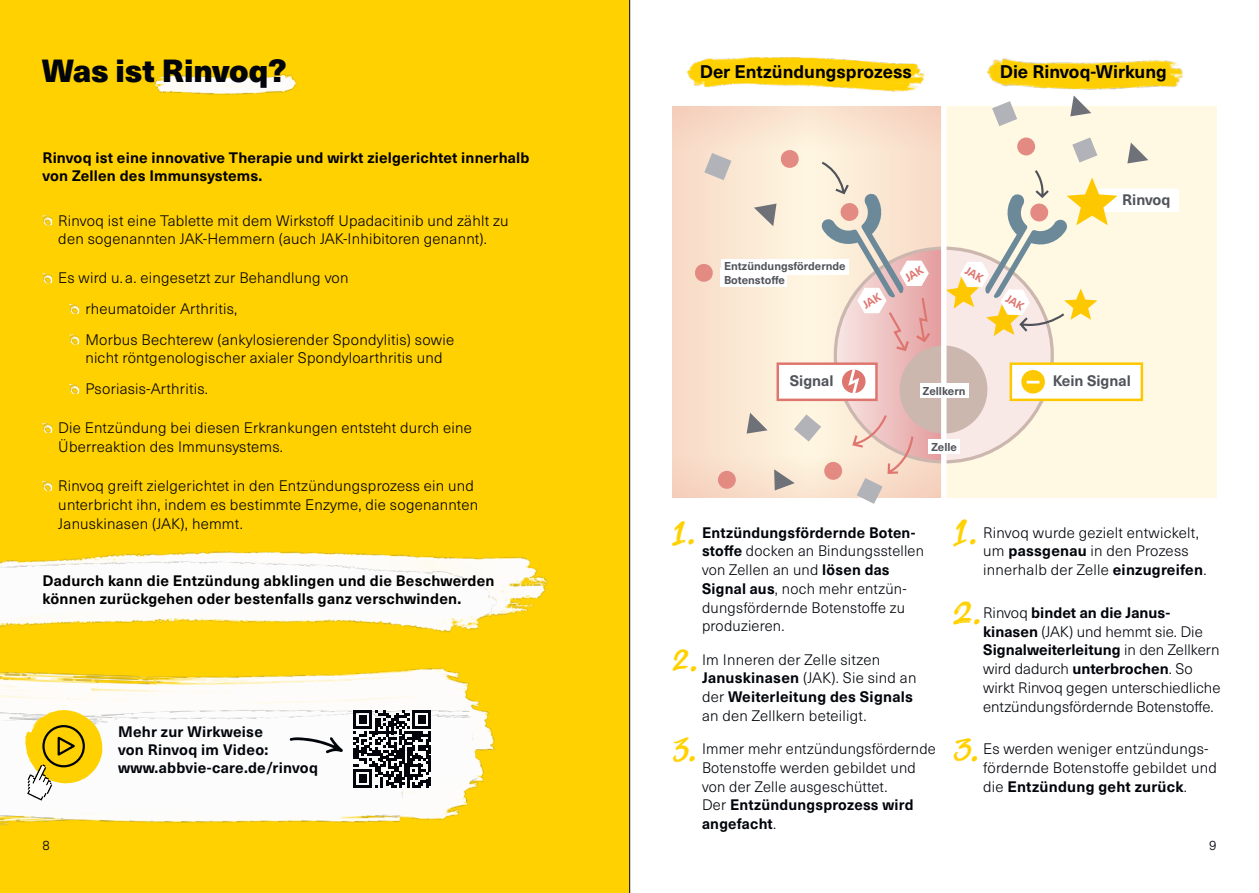
<style>
.page{position:relative;width:1259px;height:893px;background:#fff}
.page>*{position:absolute;margin:0;border:0;box-sizing:border-box;transform-origin:0 0}
.t1{font:900 31.5px "Neue Haas Unica W1 G";letter-spacing:-.005em;color:#01040a}
.t2{font:30px "Upa Handwriting";color:#ffd100}
.t3{font:700 18px "Neue Haas Unica Pro";color:#000}
.t4{font:300 15px/18.8px "Neue Haas Unica Pro";letter-spacing:.015em;color:#01040a}
.t5{font:300 15px/18.8px "Neue Haas Unica Pro";letter-spacing:.015em;color:#000}
.t6{font:700 15px/18.8px "Neue Haas Unica Pro";letter-spacing:.01em;color:#000}
.t7{font:700 15px/18px "Neue Haas Unica Pro";letter-spacing:.015em;color:#01040a}
.t8{font:700 15px "Neue Haas Unica Pro";color:#50535a}
.t9{font:300 13.5px "Neue Haas Unica Pro";color:#01040a}
.t10{font:700 11.25px/13.5px "Neue Haas Unica Pro";color:#50535a}
.s1{font-weight:700}
</style>
<div class="page">
<div style="left:0;top:0;width:629px;height:893px;background:#ffd100"></div>
<img style="left:686px;top:57px;width:239px;height:35px">
<img style="left:987px;top:58px;width:196px;height:32px">
<div style="left:672px;top:106px;width:544px;height:392px;background:#fff8e3"></div>
<div style="left:672px;top:106px;width:272px;height:392px;background:#f9dfcb"></div>
<div style="left:718px;top:471px;width:18px;height:18px;background:#e38b82;border-radius:50%"></div>
<svg style="left:1070px;top:95px;width:21px;height:21px"></svg>
<svg style="left:992px;top:101px;width:25px;height:25px"></svg>
<svg style="left:695px;top:264px;width:18px;height:18px"></svg>
<div style="left:721px;top:259px;width:128px;height:16px;background:#fff"></div>
<div style="left:721px;top:269px;width:66px;height:18px;background:#fff"></div>
<svg style="left:704px;top:153px;width:27px;height:27px"></svg>
<div style="left:941px;top:106px;width:5px;height:392px;background:#fff"></div>
<img style="left:58px;top:551px;width:489px;height:65px">
<img style="left:0;top:560px;width:497px;height:72px">
<img style="left:0;top:667px;width:495px;height:105px">
<img style="left:0;top:691px;width:484px;height:129px">
<img style="left:0;top:692px;width:414px;height:133px">
<img style="left:154px;top:74px;width:143px;height:21px">
<svg style="left:43px;top:215px;width:9px;height:11px"></svg>
<svg style="left:43px;top:273px;width:9px;height:10px"></svg>
<svg style="left:70px;top:304px;width:9px;height:10px"></svg>
<svg style="left:70px;top:334px;width:9px;height:11px"></svg>
<svg style="left:70px;top:384px;width:9px;height:10px"></svg>
<svg style="left:43px;top:423px;width:9px;height:10px"></svg>
<svg style="left:43px;top:481px;width:9px;height:10px"></svg>
<svg style="left:353px;top:710px;width:78px;height:78px;background:#66686b"></svg>
<svg style="left:289px;top:737px;width:54px;height:16px"></svg>
<svg style="left:25px;top:710px;width:77px;height:91px"></svg>
<hr style="left:629px;top:0;width:1px;height:893px;background:#01040a">
<svg style="left:746px;top:137px;width:433px;height:367px"></svg>
<p class="t1" style="left:42px;top:46px;width:246px">Was ist Rinvoq?</p>
<p class="t6" style="left:43px;top:148px;width:488px">Rinvoq ist eine innovative Therapie und wirkt zielgerichtet innerhalb von Zellen des Immunsystems.</p>
<p class="t5" style="left:58px;top:211px;width:452px">Rinvoq ist eine Tablette mit dem Wirkstoff Upadacitinib und zählt zu den sogenannten JAK-Hemmern (auch JAK-Inhibitoren genannt).</p>
<p class="t5" style="left:58px;top:269px;width:292px">Es wird u. a. eingesetzt zur Behandlung von</p>
<p class="t5" style="left:85px;top:300px;width:153px">rheumatoider Arthritis,</p>
<p class="t5" style="left:85px;top:330px;width:370px">Morbus Bechterew (ankylosierender Spondylitis) sowie nicht röntgenologischer axialer Spondyloarthritis und</p>
<p class="t5" style="left:85px;top:380px;width:124px">Psoriasis-Arthritis.</p>
<p class="t5" style="left:58px;top:419px;width:415px">Die Entzündung bei diesen Erkrankungen entsteht durch eine<br>Überreaktion des Immunsystems.</p>
<p class="t5" style="left:58px;top:477px;width:421px">Rinvoq greift zielgerichtet in den Entzündungsprozess ein und unterbricht ihn, indem es bestimmte Enzyme, die sogenannten<br>Januskinasen (JAK), hemmt.</p>
<p class="t6" style="left:43px;top:571px;width:453px">Dadurch kann die Entzündung abklingen und die Beschwerden können zurückgehen oder bestenfalls ganz verschwinden.</p>
<p class="t7" style="left:118px;top:723px;width:201px">Mehr zur Wirkweise<br>von Rinvoq im Video: www.abbvie-care.de/rinvoq</p>
<p class="t3" style="left:699px;top:61px;width:214px">Der Entzündungsprozess</p>
<p class="t3" style="left:999px;top:61px;width:169px">Die Rinvoq-Wirkung</p>
<p class="t10" style="left:724px;top:260px;width:123px">Entzündungsfördernde<br>Botenstoffe</p>
<p class="t8" style="left:790px;top:372px;width:45px">Signal</p>
<p class="t10" style="left:923px;top:384px;width:44px">Zellkern</p>
<p class="t10" style="left:931px;top:440px;width:27px">Zelle</p>
<p class="t8" style="left:1122px;top:190px;width:50px">Rinvoq</p>
<p class="t8" style="left:1052px;top:372px;width:80px">Kein Signal</p>
<p class="t2" style="left:953px;top:515px;width:26px">1.</p>
<p class="t4" style="left:983px;top:523px;width:225px">Rinvoq wurde gezielt entwickelt, um <span class="s1">passgenau</span> in den Prozess innerhalb der Zelle <span class="s1">einzugreifen</span>.</p>
<p class="t2" style="left:953px;top:595px;width:30px">2.</p>
<p class="t4" style="left:983px;top:603px;width:239px">Rinvoq <span class="s1">bindet an die Janus&shy;kinasen</span> (JAK) und hemmt sie. Die <span class="s1">Signalweiterleitung</span> in den Zellkern wird dadurch <span class="s1">unterbrochen</span>. So wirkt Rinvoq gegen unterschiedliche entzündungsfördernde Botenstoffe.</p>
<p class="t2" style="left:672px;top:515px;width:26px">1.</p>
<p class="t4" style="left:702px;top:523px;width:223px"><span class="s1">Entzündungsfördernde Boten&shy;stoffe</span> docken an Bindungsstellen von Zellen an und <span class="s1">lösen das<br>Signal aus</span>, noch mehr entzün&shy;dungsfördernde Botenstoffe zu produzieren.</p>
<p class="t2" style="left:672px;top:642px;width:28px">2.</p>
<p class="t4" style="left:702px;top:650px;width:216px">Im Inneren der Zelle sitzen<br><span class="s1">Januskinasen</span> (JAK). Sie sind an der <span class="s1">Weiterleitung des Signals </span>an den Zellkern beteiligt.</p>
<p class="t2" style="left:672px;top:732px;width:27px">3.</p>
<p class="t4" style="left:702px;top:740px;width:235px">Immer mehr entzündungsfördernde<br>Botenstoffe werden gebildet und von der Zelle ausgeschüttet.<br>Der <span class="s1">Entzündungsprozess wird angefacht</span>.</p>
<p class="t2" style="left:953px;top:732px;width:28px">3.</p>
<p class="t4" style="left:983px;top:740px;width:235px">Es werden weniger entzündungs&shy;fördernde Botenstoffe gebildet und die <span class="s1">Entzündung geht zurück</span>.</p>
<p class="t9" style="left:43px;top:838px;width:9px">8</p>
<p class="t9" style="left:1209px;top:838px;width:9px">9</p>
</div>
